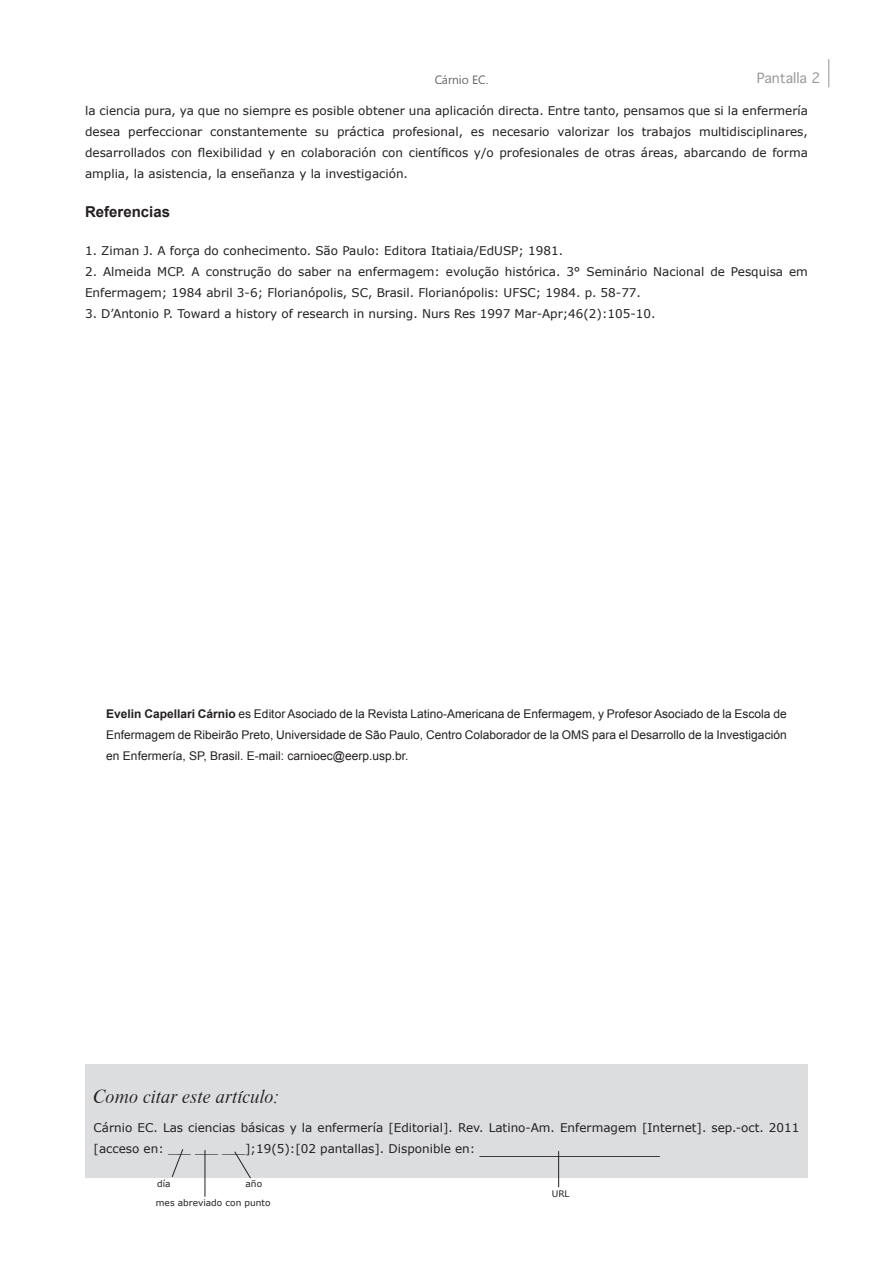
<style>
.page{position:relative;width:893px;height:1263px;background:#fff}
.page>*{position:absolute;margin:0;border:0;box-sizing:border-box;transform-origin:0 0}
.t1{font:18px "Dutch 801 BT Italic Headline";letter-spacing:.02em;color:#231f20}
._13__Seção{font:700 15px "Arial";color:#231f20}
.t2{font:13.5px "Geneva";color:#6c6d70}
._16__Texto{font:12px/21px "Verdana";color:#231f20}
._18__Referências{font:12px/21px "Verdana";color:#231f20}
.t3{font:12px/21px "Arial";color:#231f20;text-align:justify}
.t4{font:12px "Segoe UI";color:#231f20}
._18__Referências-2{font:9px "Verdana";color:#231f20}
.s1{font-weight:700}
.s2{font-family:"Times New Roman";font-size:18px}
</style>
<div class="page">
<svg style="left:828px;top:59px;width:1px;height:28px"></svg>
<div style="left:85px;top:1064px;width:723px;height:114px;background:#dcdddf"></div>
<svg style="left:172px;top:1149px;width:11px;height:28px"></svg>
<hr style="left:205px;top:1150px;width:1px;height:47px;background:#231f20">
<svg style="left:234px;top:1151px;width:17px;height:28px"></svg>
<hr style="left:558px;top:1151px;width:1px;height:36px;background:#231f20">
<p class="t4" style="left:434px;top:71px;width:55px">Cárnio EC.</p>
<p class="t2" style="left:756px;top:69px;width:65px">Pantalla 2</p>
<p class="_16__Texto" style="left:85px;top:100px;width:724px;text-align:justify">la ciencia pura, ya que no siempre es posible obtener una aplicación directa. Entre tanto, pensamos que si la enfermería desea perfeccionar constantemente su práctica profesional, es necesario valorizar los trabajos multidisciplinares, desarrollados con flexibilidad y en colaboración con científicos y/o profesionales de otras áreas, abarcando de forma amplia, la asistencia, la enseñanza y la investigación.</p>
<p class="_13__Seção" style="left:85px;top:201px;width:87px">Referencias</p>
<p class="_18__Referências" style="left:85px;top:239px;width:479px">1. Ziman J. A força do conhecimento. São Paulo: Editora Itatiaia/EdUSP; 1981.</p>
<p class="_18__Referências" style="left:85px;top:260px;width:724px">2. Almeida MCP. A construção do saber na enfermagem: evolução histórica. 3° Seminário Nacional de Pesquisa em<br>Enfermagem; 1984 abril 3-6; Florianópolis, SC, Brasil. Florianópolis: UFSC; 1984. p. 58-77.</p>
<p class="_18__Referências" style="left:85px;top:302px;width:572px">3. D’Antonio P. Toward a history of research in nursing. Nurs Res 1997 Mar-Apr;46(2):105-10.</p>
<p class="t3" style="left:106px;top:704px;width:682px"><span class="s1">Evelin Capellari Cárnio</span> es Editor Asociado de la Revista Latino-Americana de Enfermagem, y Profesor Asociado de la Escola de Enfermagem de Ribeirão Preto, Universidade de São Paulo, Centro Colaborador de la OMS para el Desarrollo de la Investigación en Enfermería, SP, Brasil. E-mail: carnioec@eerp.usp.br.</p>
<p class="t1" style="left:94px;top:1085px;width:187px">Como citar este artículo:</p>
<p class="_16__Texto" style="left:94px;top:1117px;width:707px">Cárnio EC. Las ciencias básicas y la enfermería [Editorial]. Rev. Latino-Am. Enfermagem [Internet]. sep.-oct. 2011 [acceso en: ___ ___ ___];19(5):[02 pantallas]. Disponible en: <span class="s2">____________________</span></p>
<p class="_18__Referências-2" style="left:246px;top:1177px;width:18px">año</p>
<p class="_18__Referências-2" style="left:157px;top:1178px;width:15px">día</p>
<p class="_18__Referências-2" style="left:156px;top:1197px;width:116px">mes abreviado con punto</p>
<p class="_18__Referências-2" style="left:552px;top:1188px;width:19px">URL</p>
</div>
